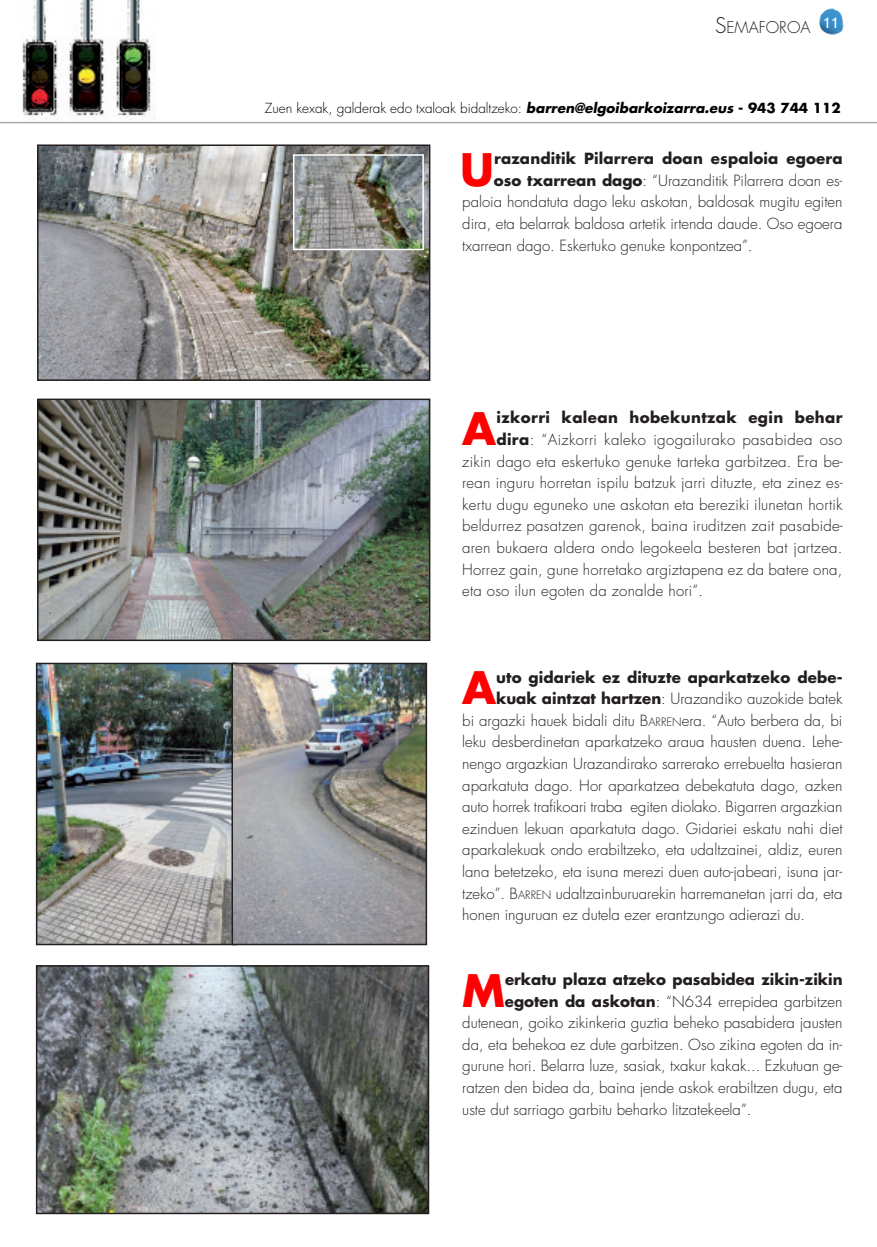
<style>
.page{position:relative;width:877px;height:1247px;background:#fff}
.page>*{position:absolute;margin:0;border:0;box-sizing:border-box;transform-origin:0 0}
.t1{font:700 43.65px "Futura";color:#f00}
.t2{font:300 15.75px "Futura";color:#231f20}
.t3{font:300 15px "Futura";color:#231f20}
.t4{font:700 15px "Futura";letter-spacing:.01em;color:#231f20}
.t5{font:300 15px "Futura";letter-spacing:.025em;color:#231f20}
.t6{font:300 13.5px "Futura";color:#000}
.s1{font-size:21px}
.s2{font-weight:700;font-style:italic}
.s3{font-weight:700}
.s4{font-size:11.25px}
</style>
<div class="page">
<img style="left:22px;top:0;width:134px;height:120px">
<hr style="left:0;top:122px;width:877px;height:1px;background:#a8a9ad">
<img style="left:819px;top:8px;width:24px;height:27px">
<img style="left:40px;top:147px;width:387px;height:231px">
<div style="left:37px;top:144px;width:393px;height:237px;border:2px solid #231f20"></div>
<img style="left:40px;top:402px;width:387px;height:236px">
<div style="left:37px;top:399px;width:393px;height:242px;border:2px solid #231f20"></div>
<img style="left:39px;top:666px;width:192px;height:276px">
<div style="left:36px;top:663px;width:201px;height:282px;border:2px solid #231f20"></div>
<img style="left:39px;top:968px;width:387px;height:243px">
<div style="left:36px;top:965px;width:393px;height:249px;border:2px solid #231f20"></div>
<img style="left:296px;top:157px;width:125px;height:90px">
<div style="left:293px;top:154px;width:131px;height:96px;border:2px solid #fff"></div>
<img style="left:234px;top:666px;width:190px;height:276px">
<div style="left:231px;top:663px;width:196px;height:282px;border:2px solid #231f20"></div>
<p class="t2" style="left:715px;top:20px;width:125px"><span class="s1">S</span>EMAFOROA <sup>11</sup></p>
<p class="t6" style="left:265px;top:102px;width:577px">Zuen kexak, galderak edo txaloak bidaltzeko: <span class="s2">barren@elgoibarkoizarra.eus</span> <span class="s3">- 943 744 112</span></p>
<h1 class="t1" style="left:460px;top:149px;width:35px">U</h1>
<p class="t4" style="left:494px;top:152px;width:350px">razanditik Pilarrera doan espaloia egoera</p>
<p class="t3" style="left:494px;top:173px;width:350px"><span class="s3">oso txarrean dago</span>: “Urazanditik Pilarrera doan es-</p>
<p class="t3" style="left:462px;top:195px;width:382px">paloia hondatuta dago leku askotan, baldosak mugitu egiten</p>
<p class="t3" style="left:462px;top:217px;width:382px">dira, eta belarrak baldosa artetik irtenda daude. Oso egoera</p>
<p class="t3" style="left:462px;top:238px;width:292px">txarrean dago. Eskertuko genuke konpontzea”.</p>
<h1 class="t1" style="left:462px;top:409px;width:36px">A</h1>
<p class="t4" style="left:496px;top:411px;width:348px">izkorri kalean hobekuntzak egin behar</p>
<p class="t5" style="left:496px;top:433px;width:348px"><span class="s3">dira</span>: “Aizkorri kaleko igogailurako pasabidea oso</p>
<p class="t3" style="left:462px;top:454px;width:382px">zikin dago eta eskertuko genuke tarteka garbitzea. Era be-</p>
<p class="t3" style="left:462px;top:476px;width:382px">rean inguru horretan ispilu batzuk jarri dituzte, eta zinez es-</p>
<p class="t3" style="left:462px;top:497px;width:382px">kertu dugu eguneko une askotan eta bereziki ilunetan hortik</p>
<p class="t3" style="left:462px;top:519px;width:382px">beldurrez pasatzen garenok, baina iruditzen zait pasabide-</p>
<p class="t3" style="left:462px;top:541px;width:382px">aren bukaera aldera ondo legokeela besteren bat jartzea.</p>
<p class="t3" style="left:462px;top:562px;width:382px">Horrez gain, gune horretako argiztapena ez da batere ona,</p>
<p class="t3" style="left:462px;top:584px;width:242px">eta oso ilun egoten da zonalde hori”.</p>
<h1 class="t1" style="left:462px;top:668px;width:36px">A</h1>
<p class="t4" style="left:496px;top:670px;width:348px">uto gidariek ez dituzte aparkatzeko debe-</p>
<p class="t3" style="left:496px;top:692px;width:348px"><span class="s3">kuak aintzat hartzen</span>: Urazandiko auzokide batek</p>
<p class="t3" style="left:462px;top:713px;width:382px">bi argazki hauek bidali ditu B<span class="s4">ARREN</span>era. “Auto berbera da, bi</p>
<p class="t3" style="left:462px;top:735px;width:382px">leku desberdinetan aparkatzeko araua hausten duena. Lehe-</p>
<p class="t3" style="left:462px;top:757px;width:382px">nengo argazkian Urazandirako sarrerako errebuelta hasieran</p>
<p class="t3" style="left:462px;top:778px;width:382px">aparkatuta dago. Hor aparkatzea debekatuta dago, azken</p>
<p class="t3" style="left:462px;top:800px;width:382px">auto horrek trafikoari traba egiten diolako. Bigarren argazkian</p>
<p class="t3" style="left:462px;top:821px;width:382px">ezinduen lekuan aparkatuta dago. Gidariei eskatu nahi diet</p>
<p class="t3" style="left:462px;top:843px;width:382px">aparkalekuak ondo erabiltzeko, eta udaltzainei, aldiz, euren</p>
<p class="t3" style="left:462px;top:865px;width:381px">lana betetzeko, eta isuna merezi duen auto-jabeari, isuna jar-</p>
<p class="t3" style="left:462px;top:886px;width:382px">tzeko”. B<span class="s4">ARREN</span> udaltzainburuarekin harremanetan jarri da, eta</p>
<p class="t3" style="left:462px;top:908px;width:344px">honen inguruan ez dutela ezer erantzungo adierazi du.</p>
<h1 class="t1" style="left:462px;top:970px;width:44px">M</h1>
<p class="t4" style="left:505px;top:972px;width:339px">erkatu plaza atzeko pasabidea zikin-zikin</p>
<p class="t3" style="left:505px;top:994px;width:339px"><span class="s3">egoten da askotan</span>: “N634 errepidea garbitzen</p>
<p class="t3" style="left:462px;top:1016px;width:382px">dutenean, goiko zikinkeria guztia beheko pasabidera jausten</p>
<p class="t3" style="left:462px;top:1037px;width:382px">da, eta behekoa ez dute garbitzen. Oso zikina egoten da in-</p>
<p class="t3" style="left:462px;top:1059px;width:382px">gurune hori. Belarra luze, sasiak, txakur kakak... Ezkutuan ge-</p>
<p class="t3" style="left:462px;top:1081px;width:382px">ratzen den bidea da, baina jende askok erabiltzen dugu, eta</p>
<p class="t3" style="left:462px;top:1102px;width:291px">uste dut sarriago garbitu beharko litzatekeela”.</p>
</div>
